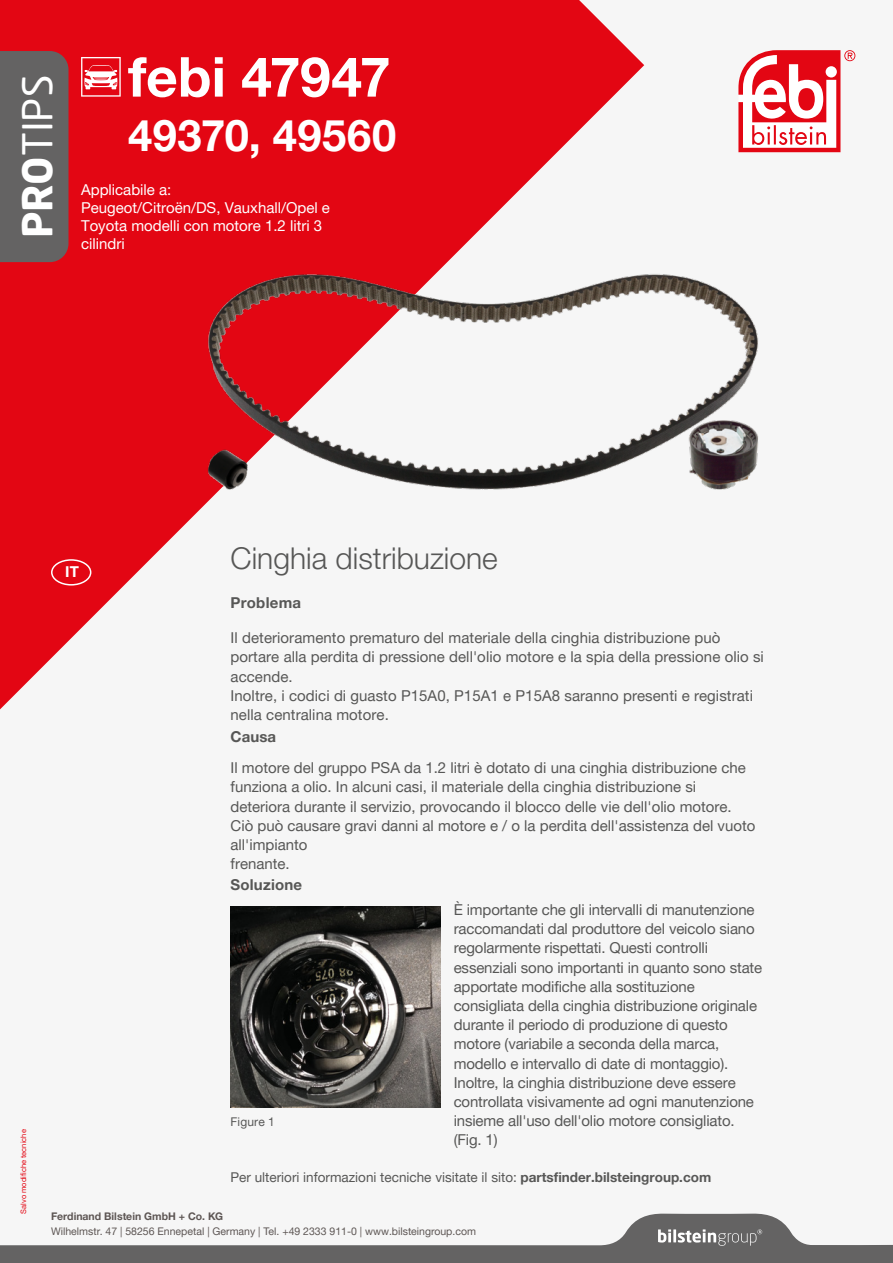
<style>
.page{position:relative;width:893px;height:1263px;background:#f6f6f6}
.page>*{position:absolute;margin:0;border:0;box-sizing:border-box;transform-origin:0 0}
.t1{font:700 55.2px "Helvetica Neue World 75";letter-spacing:-.01em;color:#fff}
.t2{font:700 43.5px "Helvetica Neue World 75";letter-spacing:.01em;color:#fff}
.t3{font:40.65px "Neo Sans Pro";color:#fff}
.t4{font:30px "Helvetica Neue World 45 Lt";color:#575756}
.t5{font:15px/19.2px "Helvetica Neue World 55 Roman";color:#575756}
.t6{font:15px/18px "Helvetica Neue World 55 Roman";color:#fff}
.t7{font:700 15px "Helvetica Neue World 75";letter-spacing:.015em;color:#575756}
.t8{font:700 15px "Helvetica Neue World 75";color:#fff}
.t9{font:13.5px "Helvetica Neue World 55 Roman";color:#575756}
.t10{font:12px "Helvetica Neue World 55 Roman";letter-spacing:.015em;color:#575756}
.t11{font:10.5px "Helvetica Neue World 55 Roman";color:#5d5654}
.t12{font:700 10.5px "Helvetica Neue World 75";color:#5d5654}
.t13{font:7.5px "Helvetica Neue World 55 Roman";color:#e30613}
.s1{font-weight:700}
.s2{font-family:"Helvetica Neue World 75";font-weight:700}
</style>
<div class="page">
<svg style="left:0;top:0;width:644px;height:710px;fill:#e30613"></svg>
<div style="left:0;top:51px;width:69px;height:211px;background:#646363"></div>
<svg style="left:738px;top:50px;width:117px;height:102px"></svg>
<svg style="left:0;top:1213px;width:893px;height:50px"></svg>
<div style="left:51px;top:559px;width:40px;height:26px;border:2px solid #fff;border-radius:50%"></div>
<img style="left:200px;top:263px;width:558px;height:237px">
<svg style="left:81px;top:57px;width:40px;height:40px"></svg>
<img style="left:231px;top:906px;width:210px;height:201px">
<h3 class="t3" style="left:13px;top:238px;width:165px;rotate:-90deg"><span class="s1">PRO</span>TIPS</h3>
<h1 class="t1" style="left:128px;top:45px;width:264px">febi 47947</h1>
<h2 class="t2" style="left:128px;top:110px;width:270px">49370, 49560</h2>
<p class="t6" style="left:81px;top:181px;width:250px">Applicabile a:<br>Peugeot/Citroën/DS, Vauxhall/Opel e<br>Toyota modelli con motore 1.2 litri 3 cilindri</p>
<p class="t8" style="left:65px;top:563px;width:15px">IT</p>
<h3 class="t4" style="left:231px;top:542px;width:269px">Cinghia distribuzione</h3>
<p class="t13" style="left:19px;top:1213px;width:86px;rotate:-90deg">Salvo modifiche tecniche</p>
<p class="t7" style="left:231px;top:594px;width:72px">Problema</p>
<p class="t5" style="left:231px;top:628px;width:535px">Il deterioramento prematuro del materiale della cinghia distribuzione può portare alla perdita di pressione dell'olio motore e la spia della pressione olio si accende.<br>Inoltre, i codici di guasto P15A0, P15A1 e P15A8 saranno presenti e registrati nella centralina motore.</p>
<p class="t7" style="left:231px;top:728px;width:47px">Causa</p>
<p class="t5" style="left:231px;top:758px;width:526px">Il motore del gruppo PSA da 1.2 litri è dotato di una cinghia distribuzione che funziona a olio. In alcuni casi, il materiale della cinghia distribuzione si deteriora durante il servizio, provocando il blocco delle vie dell'olio motore.<br>Ciò può causare gravi danni al motore e / o la perdita dell'assistenza del vuoto all'impianto<br>frenante.</p>
<p class="t7" style="left:231px;top:876px;width:73px">Soluzione</p>
<p class="t5" style="left:454px;top:900px;width:310px">È importante che gli intervalli di manutenzione raccomandati dal produttore del veicolo siano regolarmente rispettati. Questi controlli essenziali sono importanti in quanto sono state apportate modifiche alla sostituzione consigliata della cinghia distribuzione originale durante il periodo di produzione di questo motore (variabile a seconda della marca, modello e intervallo di date di montaggio).<br>Inoltre, la cinghia distribuzione deve essere controllata visivamente ad ogni manutenzione insieme all'uso dell'olio motore consigliato. (Fig. 1)</p>
<p class="t10" style="left:231px;top:1115px;width:46px">Figure 1</p>
<p class="t9" style="left:231px;top:1169px;width:482px">Per ulteriori informazioni tecniche visitate il sito: <span class="s2">partsfinder.bilsteingroup.com</span></p>
<p class="t12" style="left:51px;top:1210px;width:174px">Ferdinand Bilstein GmbH + Co. KG</p>
<p class="t11" style="left:51px;top:1225px;width:426px">Wilhelmstr. 47 | 58256 Ennepetal | Germany | Tel. +49 2333 911-0 | www.bilsteingroup.com</p>
</div>
